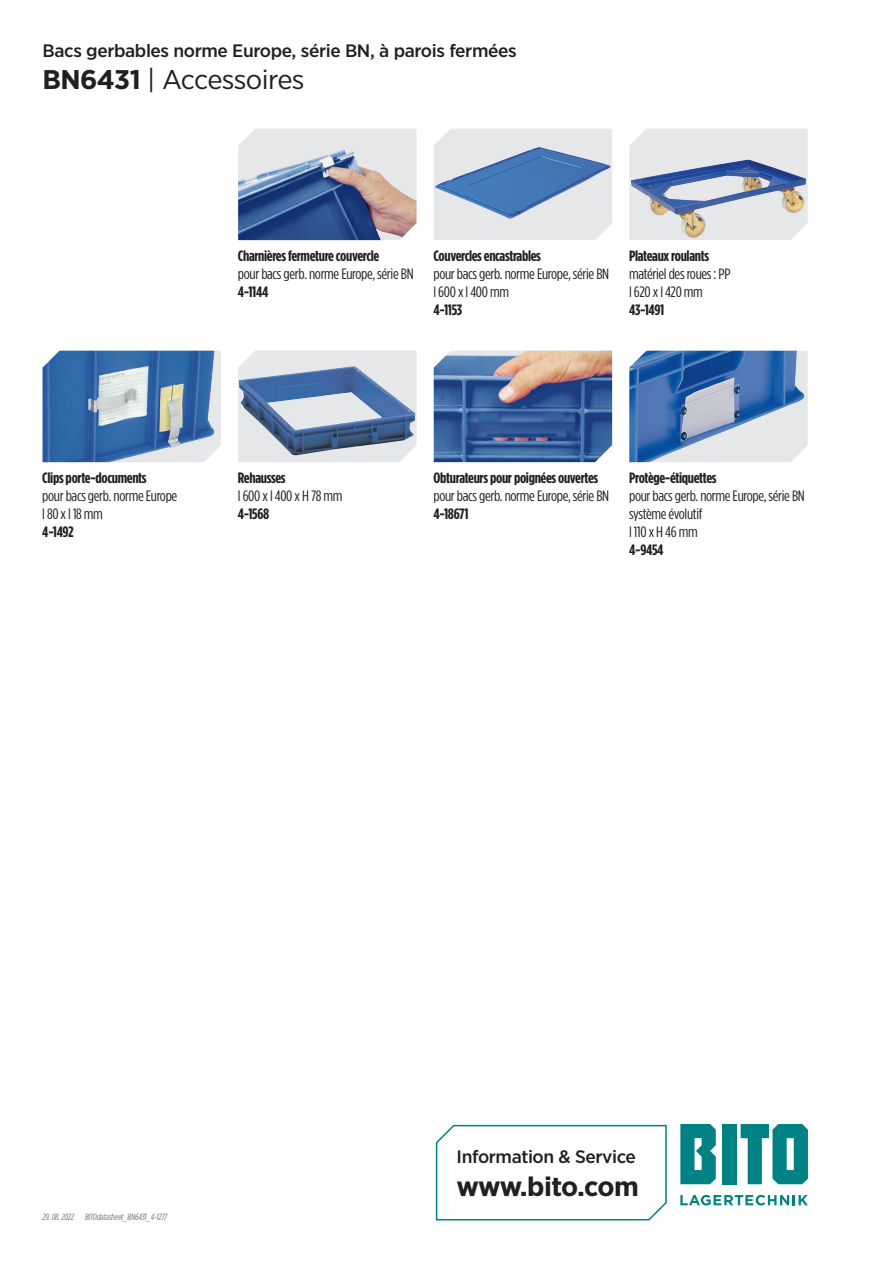
<style>
.page{position:relative;width:893px;height:1263px;background:#fff}
.page>*{position:absolute;margin:0;border:0;box-sizing:border-box;transform-origin:0 0}
.t1{font:27px "Gotham Narrow";letter-spacing:-.025em;color:#231f20;scale:1.1 1}
.t2{font:700 27px "Gotham Narrow";letter-spacing:-.035em;color:#231f20;scale:1.1 1}
.t3{font:500 18px "Gotham Narrow";letter-spacing:-.02em;color:#231f20;scale:1.1 1}
.t4{font:15px/18px "Gotham Condensed";letter-spacing:-.02em;color:#231f20;scale:1.1 1}
.t5{font:700 15px "Gotham Condensed";letter-spacing:-.02em;color:#231f20;scale:1.1 1}
.t6{font:italic 9px "Gotham Condensed";letter-spacing:-.02em;color:#76787b;scale:1.1 1}
.s1{font-weight:700}
</style>
<div class="page">
<svg style="left:680px;top:1195px;width:128px;height:10px"></svg>
<div style="left:723px;top:1124px;width:14px;height:60px;background:#008183"></div>
<svg style="left:680px;top:1124px;width:36px;height:60px;background:#229193"></svg>
<svg style="left:741px;top:1124px;width:67px;height:60px"></svg>
<svg style="left:435px;top:1124px;width:232px;height:97px"></svg>
<svg style="left:804px;top:351px;width:4px;height:98px"></svg>
<img style="left:629px;top:351px;width:175px;height:111px">
<img style="left:434px;top:351px;width:178px;height:111px">
<div style="left:238px;top:351px;width:178px;height:111px;background:#e6e7e9"></div>
<img style="left:238px;top:366px;width:178px;height:90px">
<svg style="left:215px;top:351px;width:6px;height:100px"></svg>
<img style="left:43px;top:351px;width:172px;height:111px">
<div style="left:629px;top:129px;width:179px;height:111px;background:#e6e7e9"></div>
<img style="left:631px;top:159px;width:175px;height:79px">
<div style="left:434px;top:129px;width:178px;height:111px;background:#e6e7e9"></div>
<img style="left:435px;top:147px;width:177px;height:72px">
<div style="left:238px;top:129px;width:178px;height:21px;background:#e6e7e9"></div>
<img style="left:238px;top:150px;width:178px;height:90px">
<p class="t3" style="left:43px;top:39px;width:433px">Bacs gerbables norme Europe, série BN, à parois fermées</p>
<h1 class="t1" style="left:43px;top:63px;width:240px"><span class="s1">BN6431</span> | Accessoires</h1>
<p class="t5" style="left:238px;top:247px;width:130px">Charnières fermeture couvercle</p>
<p class="t4" style="left:238px;top:264px;width:161px">pour bacs gerb. norme Europe, série BN</p>
<p class="t5" style="left:238px;top:283px;width:29px">4-1144</p>
<p class="t5" style="left:433px;top:247px;width:99px">Couvercles encastrables</p>
<p class="t4" style="left:433px;top:264px;width:161px">pour bacs gerb. norme Europe, série BN l 600 x l 400 mm</p>
<p class="t5" style="left:433px;top:301px;width:28px">4-1153</p>
<p class="t5" style="left:629px;top:247px;width:74px">Plateaux roulants</p>
<p class="t4" style="left:629px;top:264px;width:94px">matériel des roues : PP l 620 x l 420 mm</p>
<p class="t5" style="left:629px;top:301px;width:34px">43-1491</p>
<p class="t5" style="left:42px;top:469px;width:96px">Clips porte-documents</p>
<p class="t4" style="left:42px;top:486px;width:124px">pour bacs gerb. norme Europe l 80 x l 18 mm</p>
<p class="t5" style="left:42px;top:523px;width:30px">4-1492</p>
<p class="t5" style="left:238px;top:469px;width:45px">Rehausses</p>
<p class="t4" style="left:238px;top:486px;width:96px">l 600 x l 400 x H 78 mm</p>
<p class="t5" style="left:238px;top:505px;width:30px">4-1568</p>
<p class="t5" style="left:433px;top:469px;width:151px">Obturateurs pour poignées ouvertes</p>
<p class="t4" style="left:433px;top:486px;width:161px">pour bacs gerb. norme Europe, série BN</p>
<p class="t5" style="left:433px;top:505px;width:33px">4-18671</p>
<p class="t5" style="left:629px;top:469px;width:81px">Protège-étiquettes</p>
<p class="t4" style="left:629px;top:486px;width:161px">pour bacs gerb. norme Europe, série BN système évolutif<br>l 110 x H 46 mm</p>
<p class="t5" style="left:629px;top:541px;width:33px">4-9454</p>
<p class="t6" style="left:43px;top:1212px;width:30px">29. 08. 2022</p>
<p class="t6" style="left:85px;top:1212px;width:76px">BITOdatasheet_BN6431_4-1277</p>
<p class="t3" style="left:457px;top:1145px;width:165px">Information &amp; Service</p>
<h1 class="t2" style="left:457px;top:1169px;width:167px">www.bito.com</h1>
</div>
